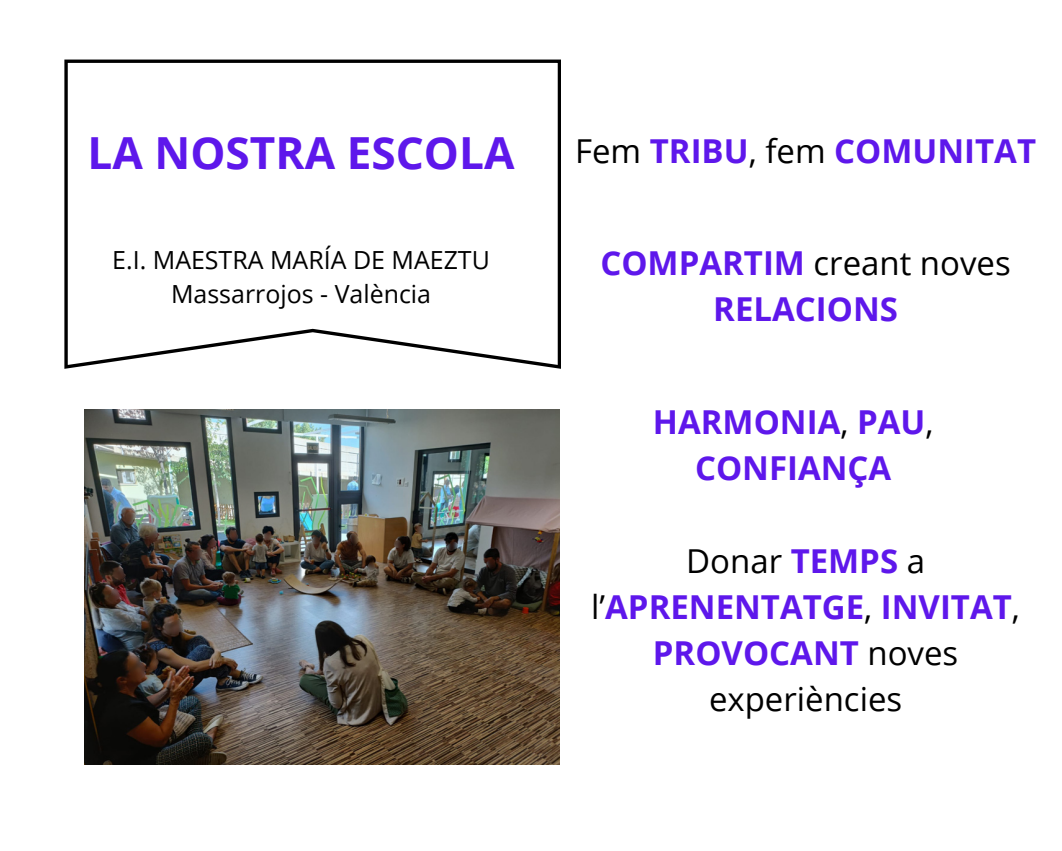
<style>
.page{position:relative;width:1062px;height:851px;background:#fff}
.page>*{position:absolute;margin:0;border:0;box-sizing:border-box;transform-origin:0 0}
.t1{font:700 44.25px "Open Sans";color:#5e17eb}
.t2{font:700 33px/46px "Open Sans";color:#5e17eb;text-align:center}
.t3{font:24.9px "Open Sans";color:#000}
.s1{font-weight:400;color:#000}
</style>
<div class="page">
<svg style="left:64px;top:60px;width:497px;height:309px"></svg>
<img style="left:85px;top:409px;width:474px;height:355px">
<p class="t1" style="left:88px;top:122px;width:429px">LA NOSTRA ESCOLA</p>
<p class="t3" style="left:112px;top:243px;width:379px">E.I. MAESTRA MARÍA DE MAEZTU</p>
<p class="t3" style="left:171px;top:277px;width:261px">Massarrojos - València</p>
<p class="t2" style="left:575px;top:127px;width:462px"><span class="s1">Fem</span> TRIBU<span class="s1">, fem</span> COMUNITAT</p>
<p class="t2" style="left:600px;top:239px;width:412px">COMPARTIM <span class="s1">creant noves<br></span>RELACIONS</p>
<p class="t2" style="left:653px;top:398px;width:282px">HARMONIA<span class="s1">,</span> PAU<span class="s1">,<br></span>CONFIANÇA</p>
<p class="t2" style="left:591px;top:537px;width:430px"><span class="s1">Donar</span> TEMPS <span class="s1">a l’</span>APRENENTATGE<span class="s1">,</span> INVITAT<span class="s1">,<br></span>PROVOCANT <span class="s1">noves experiències</span></p>
</div>
